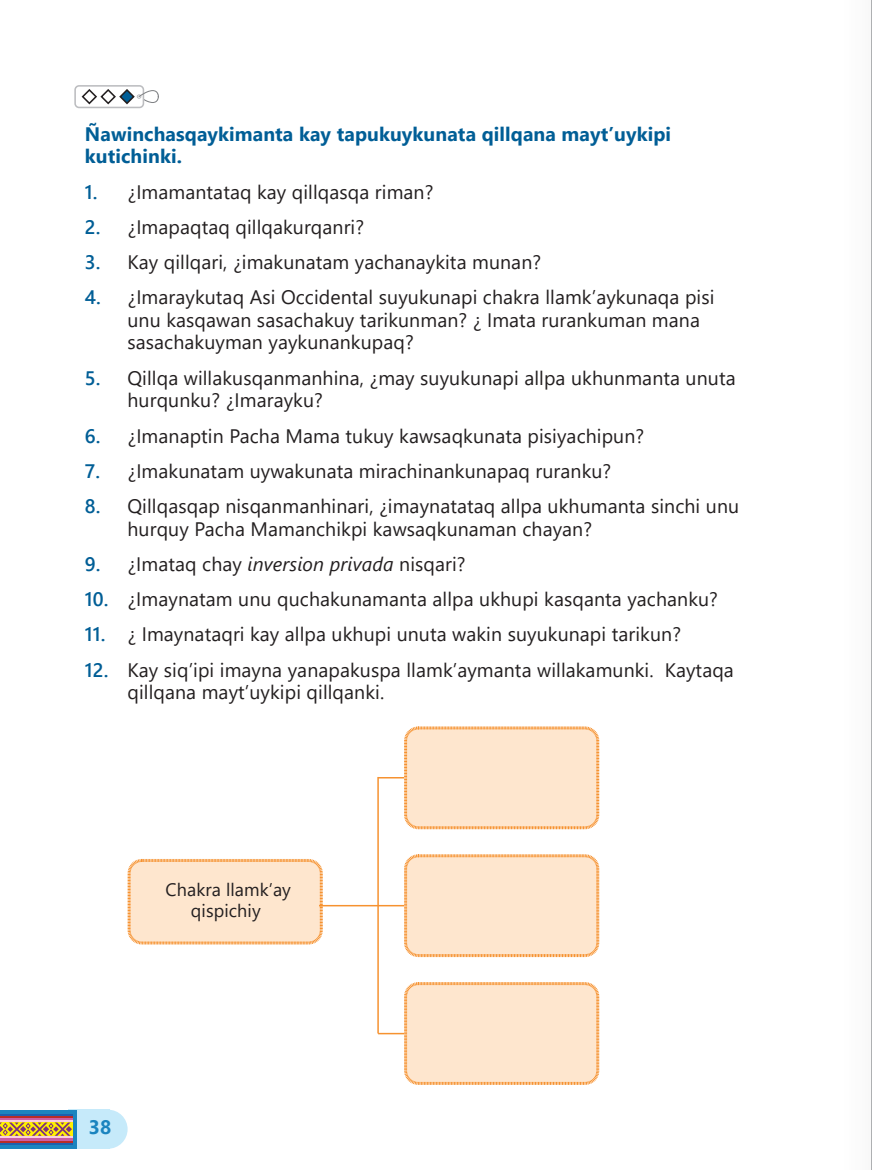
<style>
.page{position:relative;width:872px;height:1170px;background:#fff}
.page>*{position:absolute;margin:0;border:0;box-sizing:border-box;transform-origin:0 0}
.t1{font:19.5px/22.5px "Segoe UI";letter-spacing:.005em;color:#231f20}
.t2{font:700 19.5px/22.5px "Segoe UI";letter-spacing:.005em;color:#005e96}
.t3{font:700 19.5px "Segoe UI";color:#1a84bf}
.t4{font:18px/21px "Segoe UI";letter-spacing:.005em;color:#231f20;text-align:center}
.s1{font-weight:600;color:#005e96}
.s2{font-style:italic}
</style>
<div class="page">
<div style="left:841px;top:0;width:31px;height:1169px;background:#fbfbfb"></div>
<hr style="left:871px;top:0;width:1px;height:1169px;background:#97999c">
<div style="left:68px;top:1109px;width:41px;height:39px;background:#c6eafa"></div>
<div style="left:89px;top:1109px;width:39px;height:39px;background:#c6eafa;border-radius:50%"></div>
<svg style="left:0;top:1110px;width:76px;height:38px"></svg>
<hr style="left:0;top:1113px;width:72px;height:2px;background:#1b60ae">
<hr style="left:0;top:1142px;width:72px;height:2px;background:#1b60ae">
<hr style="left:0;top:1115px;width:72px;height:3px;background:#b82c28">
<hr style="left:0;top:1139px;width:72px;height:3px;background:#b82c28">
<hr style="left:0;top:1118px;width:72px;height:2px;background:#ca5da3">
<hr style="left:0;top:1137px;width:72px;height:2px;background:#ca5da3">
<hr style="left:0;top:1120px;width:72px;height:2px;background:#f9cdde">
<hr style="left:0;top:1135px;width:72px;height:2px;background:#f9cdde">
<svg style="left:0;top:1122px;width:72px;height:13px"></svg>
<div style="left:74px;top:85px;width:70px;height:23px;border:2px solid #bcbdc0;border-radius:4px"></div>
<svg style="left:81px;top:88px;width:78px;height:17px"></svg>
<svg style="left:403px;top:854px;width:197px;height:103px;background:#fde2c6"></svg>
<svg style="left:403px;top:982px;width:197px;height:103px;background:#fde2c6"></svg>
<svg style="left:127px;top:859px;width:196px;height:86px;background:#fde2c7"></svg>
<svg style="left:379px;top:726px;width:221px;height:103px;background:#fde5cc"></svg>
<hr style="left:378px;top:1032px;width:26px;height:2px;background:#f69230">
<hr style="left:319px;top:904px;width:85px;height:2px;background:#f69230">
<hr style="left:377px;top:776px;width:2px;height:257px;background:#f69230">
<p class="t2" style="left:85px;top:121px;width:587px">Ñawinchasqaykimanta kay tapukuykunata qillqana mayt’uykipi kutichinki.</p>
<p class="t1" style="left:85px;top:179px;width:350px"><span class="s1">1.</span> ¿Imamantataq kay qillqasqa riman?</p>
<p class="t1" style="left:85px;top:214px;width:281px"><span class="s1">2.</span> ¿Imapaqtaq qillqakurqanri?</p>
<p class="t1" style="left:85px;top:249px;width:458px"><span class="s1">3.</span> Kay qillqari, ¿imakunatam yachanaykita munan?</p>
<p class="t1" style="left:127px;top:284px;width:588px;text-indent:-43px"><span class="s1">4.</span> ¿Imaraykutaq Asi Occidental suyukunapi chakra llamk’aykunaqa pisi unu kasqawan sasachakuy tarikunman? ¿ Imata rurankuman mana sasachakuyman yaykunankupaq?</p>
<p class="t1" style="left:127px;top:365px;width:609px;text-indent:-43px"><span class="s1">5.</span> Qillqa willakusqanmanhina, ¿may suyukunapi allpa ukhunmanta unuta hurqunku? ¿Imarayku?</p>
<p class="t1" style="left:85px;top:422px;width:561px"><span class="s1">6.</span> ¿Imanaptin Pacha Mama tukuy kawsaqkunata pisiyachipun?</p>
<p class="t1" style="left:85px;top:458px;width:528px"><span class="s1">7.</span> ¿Imakunatam uywakunata mirachinankunapaq ruranku?</p>
<p class="t1" style="left:127px;top:493px;width:613px;text-indent:-43px"><span class="s1">8.</span> Qillqasqap nisqanmanhinari, ¿imaynatataq allpa ukhumanta sinchi unu hurquy Pacha Mamanchikpi kawsaqkunaman chayan?</p>
<p class="t1" style="left:85px;top:551px;width:382px"><span class="s1">9.</span> ¿Imataq chay <span class="s2">inversion privada</span> nisqari?</p>
<p class="t1" style="left:85px;top:586px;width:634px"><span class="s1">10.</span> ¿Imaynatam unu quchakunamanta allpa ukhupi kasqanta yachanku?</p>
<p class="t1" style="left:85px;top:621px;width:597px"><span class="s1">11.</span> ¿ Imaynataqri kay allpa ukhupi unuta wakin suyukunapi tarikun?</p>
<p class="t1" style="left:127px;top:656px;width:608px;text-indent:-43px"><span class="s1">12.</span> Kay siq’ipi imayna yanapakuspa llamk’aymanta willakamunki. Kaytaqa qillqana mayt’uykipi qillqanki.</p>
<p class="t4" style="left:166px;top:877px;width:127px">Chakra llamk’ay qispichiy</p>
<p class="t3" style="left:89px;top:1108px;width:24px">38</p>
</div>
